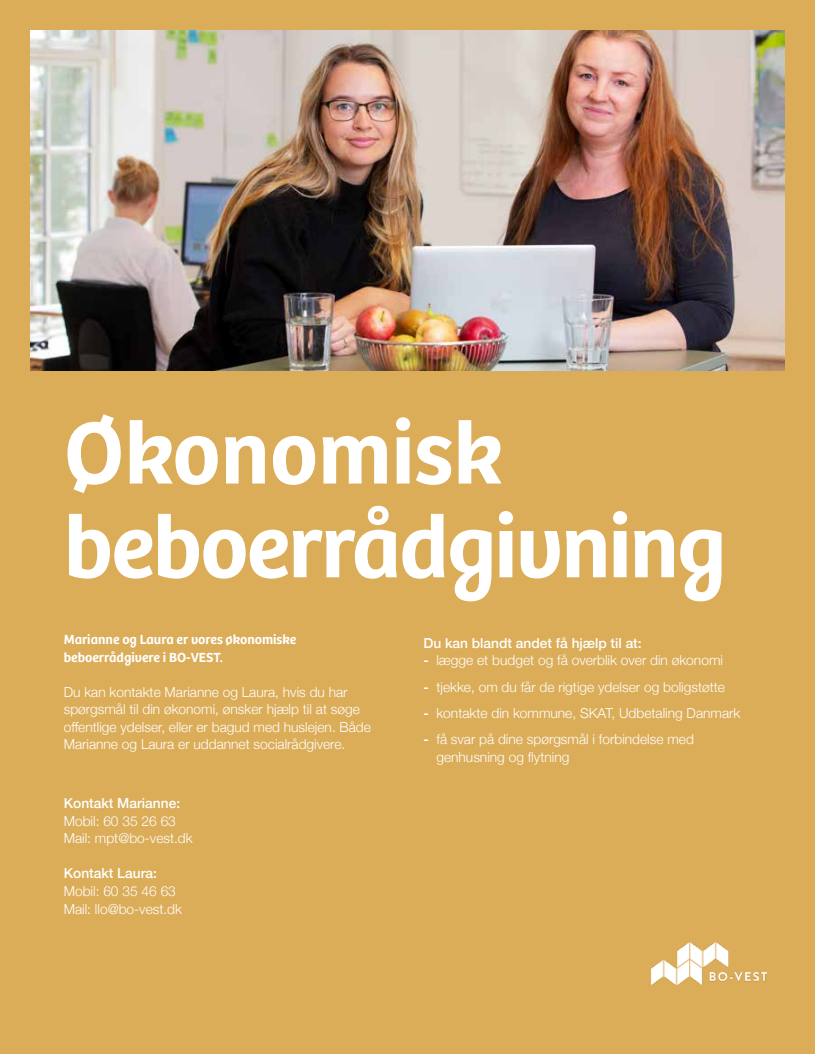
<style>
.page{position:relative;width:815px;height:1054px;background:#dbad59}
.page>*{position:absolute;margin:0;border:0;box-sizing:border-box;transform-origin:0 0}
.t1{font:600 91.25px/93.8px "Bree";letter-spacing:-.02em;color:#fff}
.t2{font:300 13.75px/17.5px "Helvetica Neue";color:#fff}
.t3{font:500 13.75px "Helvetica Neue";color:#fff}
.t4{font:600 13.75px/17.5px "Bree";color:#fff}
.s1{font-weight:500}
</style>
<div class="page">
<img style="left:652px;top:942px;width:115px;height:42px">
<img style="left:30px;top:30px;width:755px;height:341px">
<h1 class="t1" style="left:64px;top:399px;width:664px">Økonomisk beboerrådgivning</h1>
<p class="t4" style="left:64px;top:630px;width:234px">Marianne og Laura er vores økonomiske beboerrådgivere i BO-VEST.</p>
<p class="t2" style="left:64px;top:682px;width:309px">Du kan kontakte Marianne og Laura, hvis du har spørgsmål til din økonomi, ønsker hjælp til at søge offentlige ydelser, eller er bagud med huslejen. Både Marianne og Laura er uddannet socialrådgivere.</p>
<p class="t3" style="left:423px;top:632px;width:220px">Du kan blandt andet få hjælp til at:</p>
<p class="t2" style="left:423px;top:651px;width:301px"><span class="s1">-</span> lægge et budget og få overblik over din økonomi</p>
<p class="t2" style="left:423px;top:677px;width:303px"><span class="s1">-</span> tjekke, om du får de rigtige ydelser og boligstøtte</p>
<p class="t2" style="left:423px;top:703px;width:318px"><span class="s1">-</span> kontakte din kommune, SKAT, Udbetaling Danmark</p>
<p class="t2" style="left:436px;top:729px;width:259px;text-indent:-13px"><span class="s1">-</span> få svar på dine spørgsmål i forbindelse med genhusning og flytning</p>
<p class="t3" style="left:64px;top:792px;width:118px">Kontakt Marianne:</p>
<p class="t2" style="left:64px;top:811px;width:130px">Mobil: 60 35 26 63<br>Mail: mpt@bo-vest.dk</p>
<p class="t3" style="left:64px;top:862px;width:95px">Kontakt Laura:</p>
<p class="t2" style="left:64px;top:881px;width:120px">Mobil: 60 35 46 63<br>Mail: llo@bo-vest.dk</p>
</div>
